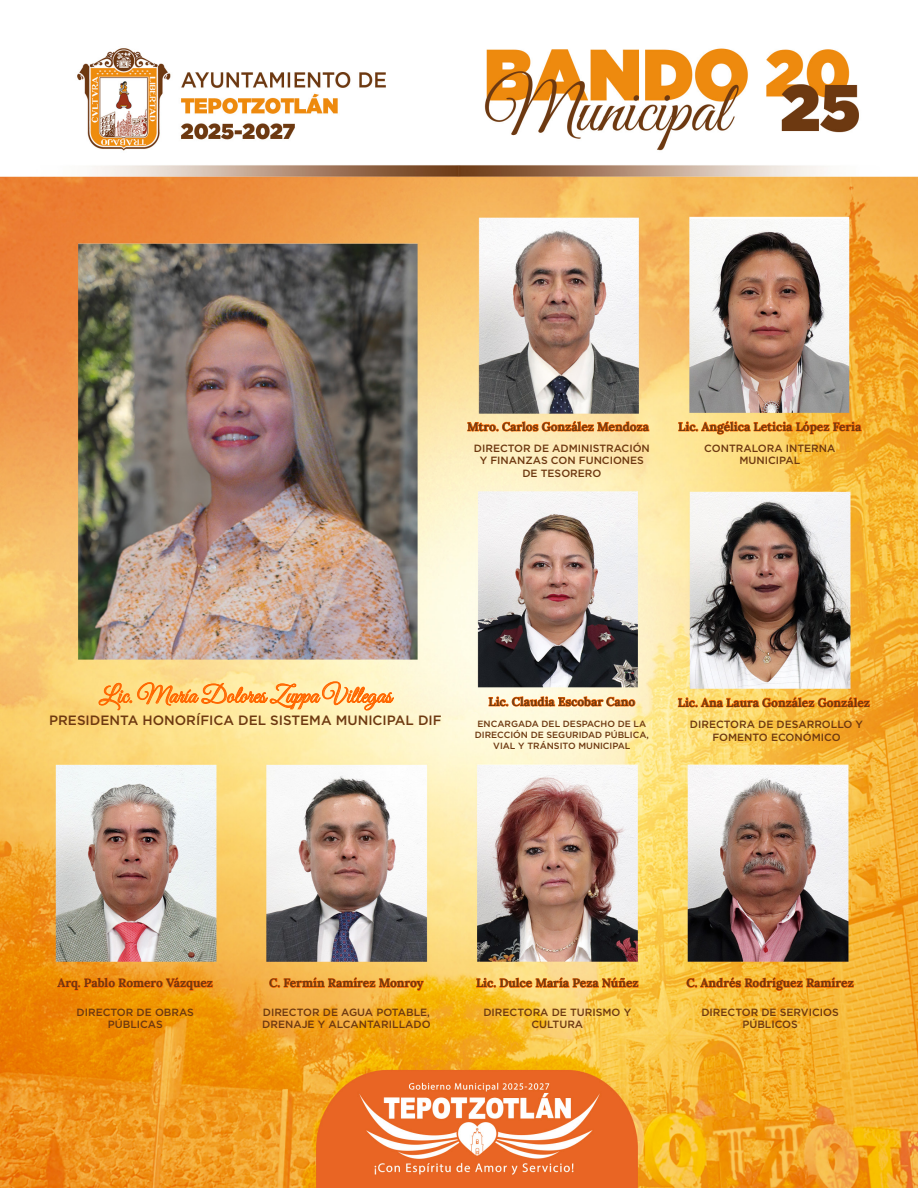
<style>
.page{position:relative;width:918px;height:1188px;background:#fff}
.page>*{position:absolute;margin:0;border:0;box-sizing:border-box;transform-origin:0 0}
.t1{font:24px "Great Vibes";color:#ff6700}
.t2{font:500 13.5px "Gotham";color:#6d3810}
.t3{font:700 12px "Lora";color:#6d3810}
.t4{font:500 10.5px/12.6px "Gotham";color:#6d3810;text-align:center}
.t5{font:500 9px/10.8px "Gotham";color:#6d3810;text-align:center}
</style>
<div class="page">
<img style="left:0;top:48px;width:918px;height:1140px">
<svg style="left:98px;top:681px;width:296px;height:30px"></svg>
<svg style="left:467px;top:421px;width:183px;height:11px"></svg>
<svg style="left:678px;top:421px;width:184px;height:14px"></svg>
<svg style="left:488px;top:696px;width:148px;height:11px"></svg>
<svg style="left:678px;top:697px;width:192px;height:11px"></svg>
<svg style="left:57px;top:977px;width:157px;height:14px"></svg>
<svg style="left:269px;top:977px;width:155px;height:14px"></svg>
<svg style="left:476px;top:977px;width:163px;height:11px"></svg>
<svg style="left:686px;top:977px;width:168px;height:14px"></svg>
<p class="t3" style="left:467px;top:417px;width:183px">Mtro. Carlos González Mendoza</p>
<p class="t3" style="left:678px;top:417px;width:185px">Lic. Angélica Leticia López Feria</p>
<p class="t4" style="left:474px;top:442px;width:178px">DIRECTOR DE ADMINISTRACIÓN<br>Y FINANZAS CON FUNCIONES<br>DE TESORERO</p>
<p class="t4" style="left:704px;top:442px;width:133px">CONTRALORA INTERNA<br>MUNICIPAL</p>
<p class="t1" style="left:99px;top:680px;width:294px">Lic. María Dolores Zuppa Villegas</p>
<p class="t2" style="left:49px;top:711px;width:394px">PRESIDENTA HONORÍFICA DEL SISTEMA MUNICIPAL DIF</p>
<p class="t3" style="left:488px;top:692px;width:148px">Lic. Claudia Escobar Cano</p>
<p class="t3" style="left:678px;top:693px;width:194px">Lic. Ana Laura González González</p>
<p class="t5" style="left:475px;top:718px;width:176px">ENCARGADA DEL DESPACHO DE LA<br>DIRECCIÓN DE SEGURIDAD PÚBLICA,<br>VIAL Y TRÁNSITO MUNICIPAL</p>
<p class="t4" style="left:690px;top:718px;width:175px">DIRECTORA DE DESARROLLO Y<br>FOMENTO ECONÓMICO</p>
<p class="t3" style="left:57px;top:973px;width:157px">Arq. Pablo Romero Vázquez</p>
<p class="t3" style="left:269px;top:973px;width:156px">C. Fermín Ramírez Monroy</p>
<p class="t3" style="left:476px;top:973px;width:164px">Lic. Dulce María Peza Núñez</p>
<p class="t3" style="left:686px;top:973px;width:169px">C. Andrés Rodríguez Ramírez</p>
<p class="t4" style="left:77px;top:1006px;width:119px">DIRECTOR DE OBRAS<br>PÚBLICAS</p>
<p class="t4" style="left:262px;top:1006px;width:170px;text-align:left">DIRECTOR DE AGUA POTABLE,<br>DRENAJE Y ALCANTARILLADO</p>
<p class="t4" style="left:483px;top:1006px;width:149px">DIRECTORA DE TURISMO Y<br>CULTURA</p>
<p class="t4" style="left:701px;top:1006px;width:139px">DIRECTOR DE SERVICIOS<br>PÚBLICOS</p>
</div>
